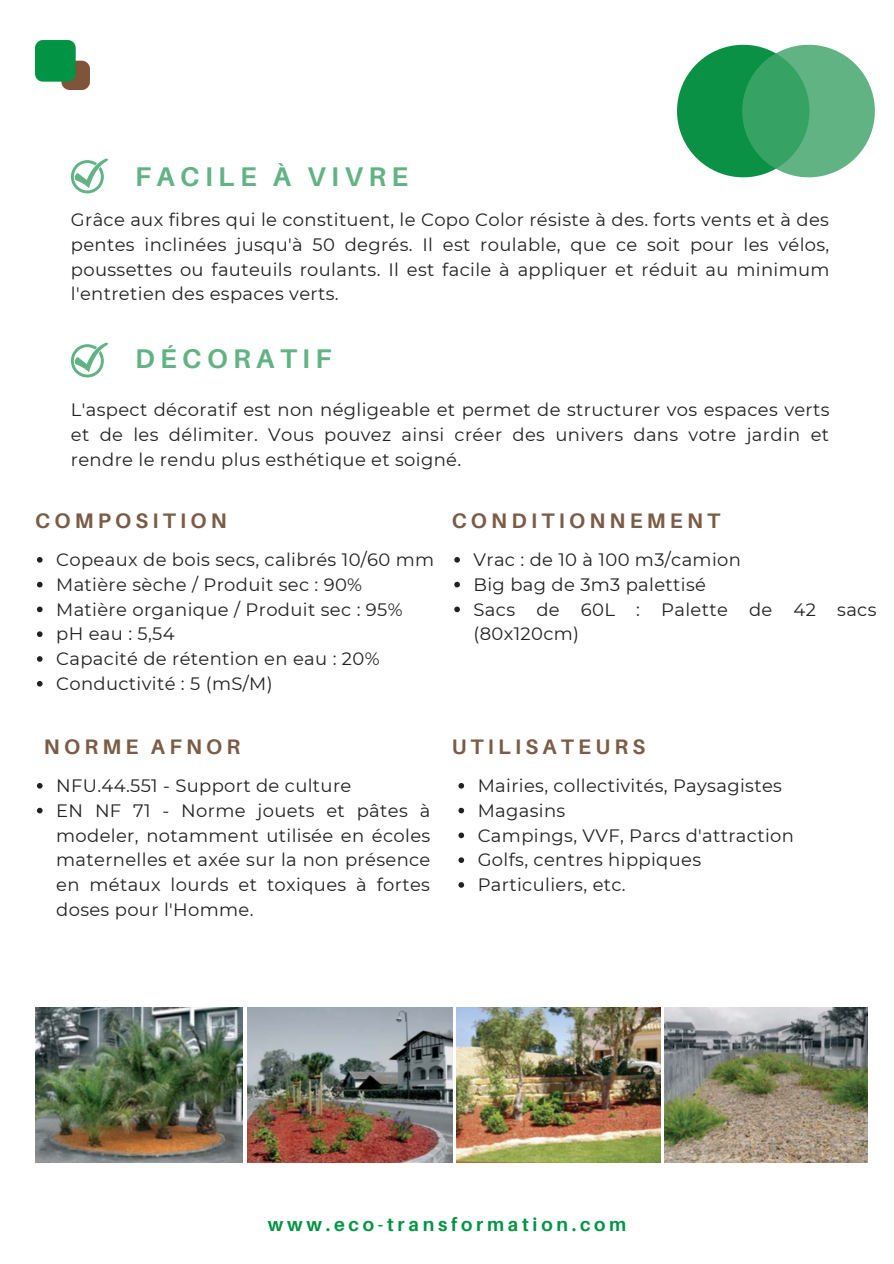
<style>
.page{position:relative;width:894px;height:1264px;background:#fff}
.page>*{position:absolute;margin:0;border:0;box-sizing:border-box;transform-origin:0 0}
.t1{font:700 27px "Aileron";letter-spacing:.2em;color:#61b384}
.t2{font:700 21px "Aileron";letter-spacing:.2em;color:#7b5c46}
.t3{font:700 18.75px "Aileron";letter-spacing:.2em;color:#019444}
.t4{font:18px/24.8px "Montserrat";letter-spacing:.02em;color:#212121;text-align:justify}
</style>
<div class="page">
<img style="left:35px;top:41px;width:54px;height:48px">
<svg style="left:677px;top:45px;width:197px;height:132px"></svg>
<svg style="left:742px;top:53px;width:67px;height:116px;background:#35a163"></svg>
<svg style="left:71px;top:158px;width:37px;height:35px"></svg>
<svg style="left:71px;top:342px;width:37px;height:35px"></svg>
<img style="left:35px;top:1007px;width:207px;height:155px">
<img style="left:456px;top:1007px;width:204px;height:155px">
<img style="left:664px;top:1007px;width:203px;height:155px">
<img style="left:247px;top:1007px;width:205px;height:155px">
<svg style="left:37px;top:557px;width:6px;height:5px"></svg>
<svg style="left:37px;top:582px;width:6px;height:5px"></svg>
<svg style="left:37px;top:606px;width:6px;height:6px"></svg>
<svg style="left:37px;top:631px;width:6px;height:6px"></svg>
<svg style="left:37px;top:656px;width:6px;height:5px"></svg>
<svg style="left:37px;top:681px;width:6px;height:5px"></svg>
<svg style="left:37px;top:783px;width:6px;height:5px"></svg>
<svg style="left:37px;top:807px;width:6px;height:6px"></svg>
<svg style="left:458px;top:783px;width:6px;height:5px"></svg>
<svg style="left:458px;top:807px;width:6px;height:6px"></svg>
<svg style="left:458px;top:832px;width:6px;height:6px"></svg>
<svg style="left:458px;top:857px;width:6px;height:6px"></svg>
<svg style="left:458px;top:882px;width:6px;height:5px"></svg>
<svg style="left:454px;top:557px;width:6px;height:5px"></svg>
<svg style="left:454px;top:582px;width:6px;height:5px"></svg>
<svg style="left:454px;top:606px;width:6px;height:6px"></svg>
<p class="t1" style="left:135px;top:159px;width:274px">FACILE À VIVRE</p>
<p class="t4" style="left:71px;top:207px;width:760px">Grâce aux fibres qui le constituent, le Copo Color résiste à des. forts vents et à des pentes inclinées jusqu'à 50 degrés. Il est roulable, que ce soit pour les vélos, poussettes ou fauteuils roulants. Il est facile à appliquer et réduit au minimum l'entretien des espaces verts.</p>
<p class="t1" style="left:135px;top:342px;width:198px">DÉCORATIF</p>
<p class="t4" style="left:71px;top:397px;width:760px">L'aspect décoratif est non négligeable et permet de structurer vos espaces verts et de les délimiter. Vous pouvez ainsi créer des univers dans votre jardin et rendre le rendu plus esthétique et soigné.</p>
<p class="t2" style="left:35px;top:507px;width:193px">COMPOSITION</p>
<p class="t4" style="left:56px;top:547px;width:379px">Copeaux de bois secs, calibrés 10/60 mm</p>
<p class="t4" style="left:56px;top:572px;width:307px">Matière sèche / Produit sec : 90%</p>
<p class="t4" style="left:56px;top:596px;width:348px">Matière organique / Produit sec : 95%</p>
<p class="t4" style="left:56px;top:621px;width:120px">pH eau : 5,54</p>
<p class="t4" style="left:56px;top:646px;width:325px">Capacité de rétention en eau : 20%</p>
<p class="t4" style="left:56px;top:671px;width:218px">Conductivité : 5 (mS/M)</p>
<p class="t2" style="left:44px;top:733px;width:198px">NORME AFNOR</p>
<p class="t4" style="left:56px;top:773px;width:297px">NFU.44.551 - Support de culture</p>
<p class="t4" style="left:56px;top:798px;width:375px">EN NF 71 - Norme jouets et pâtes à modeler, notamment utilisée en écoles maternelles et axée sur la non présence en métaux lourds et toxiques à fortes doses pour l'Homme.</p>
<p class="t2" style="left:451px;top:507px;width:270px">CONDITIONNEMENT</p>
<p class="t4" style="left:473px;top:547px;width:269px">Vrac : de 10 à 100 m3/camion</p>
<p class="t4" style="left:473px;top:572px;width:234px">Big bag de 3m3 palettisé</p>
<p class="t4" style="left:473px;top:596px;width:404px">Sacs de 60L : Palette de 42 sacs (80x120cm)</p>
<p class="t2" style="left:451px;top:733px;width:195px">UTILISATEURS</p>
<p class="t4" style="left:477px;top:773px;width:306px">Mairies, collectivités, Paysagistes</p>
<p class="t4" style="left:477px;top:798px;width:89px">Magasins</p>
<p class="t4" style="left:477px;top:822px;width:317px">Campings, VVF, Parcs d'attraction</p>
<p class="t4" style="left:477px;top:847px;width:225px">Golfs, centres hippiques</p>
<p class="t4" style="left:477px;top:872px;width:149px">Particuliers, etc.</p>
<p class="t3" style="left:268px;top:1212px;width:360px">www.eco-transformation.com</p>
</div>
